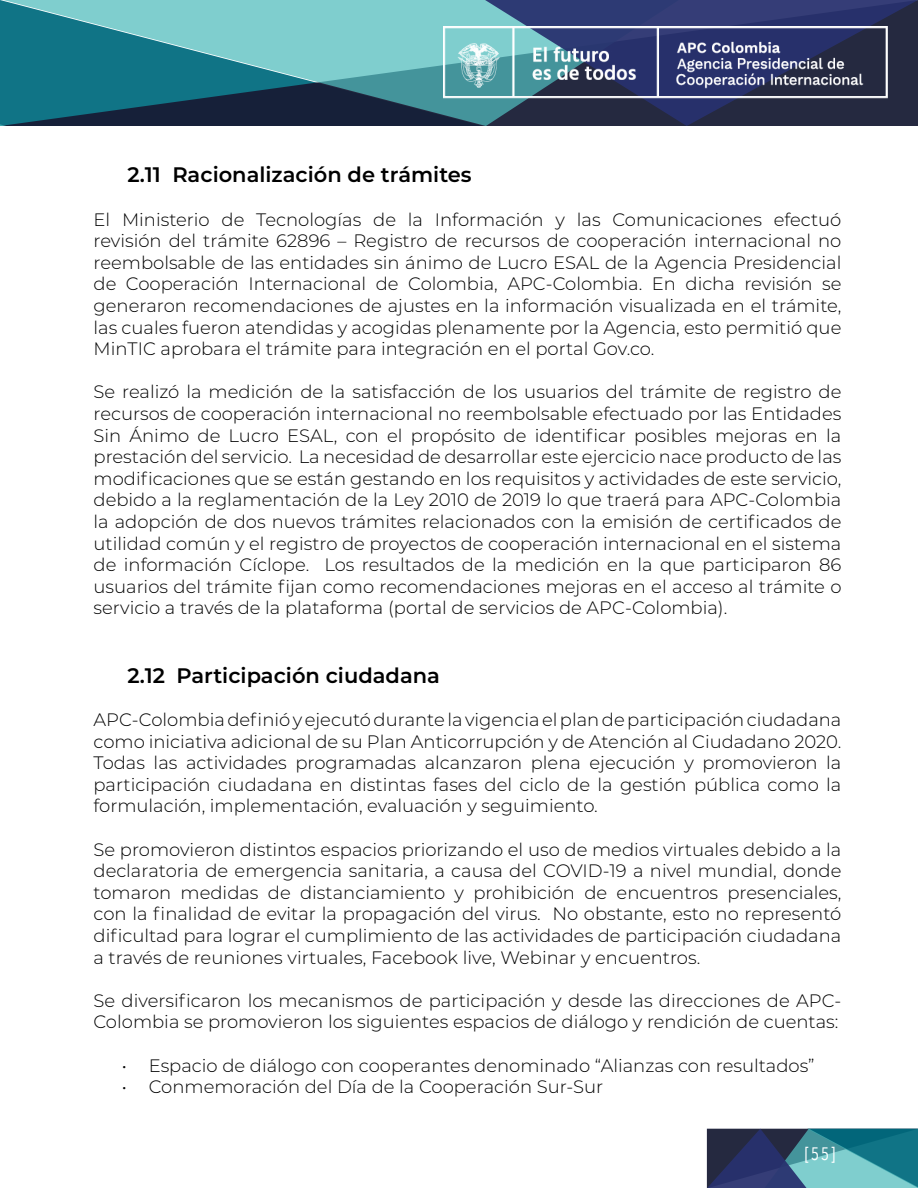
<style>
.page{position:relative;width:918px;height:1188px;background:#fff}
.page>*{position:absolute;margin:0;border:0;box-sizing:border-box;transform-origin:0 0}
.t1{font:600 21px "Montserrat";color:#000}
.t2{font:300 18px/21.6px "Montserrat";color:#000;text-align:justify}
.t3{font:18px "Avenir Next Condensed";color:#fff}
</style>
<div class="page">
<svg style="left:0;top:0;width:3px;height:126px"></svg>
<svg style="left:3px;top:0;width:480px;height:126px;background:#428b96"></svg>
<svg style="left:483px;top:0;width:435px;height:126px;background:#2d375d"></svg>
<img style="left:443px;top:26px;width:444px;height:72px">
<svg style="left:707px;top:1129px;width:211px;height:59px;background:#376d85"></svg>
<p class="t1" style="left:128px;top:160px;width:346px">2.11 Racionalización de trámites</p>
<p class="t2" style="left:94px;top:208px;width:749px">El Ministerio de Tecnologías de la Información y las Comunicaciones efectuó revisión del trámite 62896 – Registro de recursos de cooperación internacional no reembolsable de las entidades sin ánimo de Lucro ESAL de la Agencia Presidencial de Cooperación Internacional de Colombia, APC-Colombia. En dicha revisión se generaron recomendaciones de ajustes en la información visualizada en el trámite, las cuales fueron atendidas y acogidas plenamente por la Agencia, esto permitió que MinTIC aprobara el trámite para integración en el portal Gov.co.</p>
<p class="t2" style="left:94px;top:381px;width:750px">Se realizó la medición de la satisfacción de los usuarios del trámite de registro de recursos de cooperación internacional no reembolsable efectuado por las Entidades Sin Ánimo de Lucro ESAL, con el propósito de identificar posibles mejoras en la prestación del servicio. La necesidad de desarrollar este ejercicio nace producto de las modificaciones que se están gestando en los requisitos y actividades de este servicio, debido a la reglamentación de la Ley 2010 de 2019 lo que traerá para APC-Colombia la adopción de dos nuevos trámites relacionados con la emisión de certificados de utilidad común y el registro de proyectos de cooperación internacional en el sistema de información Cíclope. Los resultados de la medición en la que participaron 86 usuarios del trámite fijan como recomendaciones mejoras en el acceso al trámite o servicio a través de la plataforma (portal de servicios de APC-Colombia).</p>
<p class="t1" style="left:128px;top:660px;width:314px">2.12 Participación ciudadana</p>
<p class="t2" style="left:94px;top:708px;width:750px">APC-Colombia definió y ejecutó durante la vigencia el plan de participación ciudadana como iniciativa adicional de su Plan Anticorrupción y de Atención al Ciudadano 2020.<br>Todas las actividades programadas alcanzaron plena ejecución y promovieron la participación ciudadana en distintas fases del ciclo de la gestión pública como la formulación, implementación, evaluación y seguimiento.</p>
<p class="t2" style="left:94px;top:838px;width:749px">Se promovieron distintos espacios priorizando el uso de medios virtuales debido a la declaratoria de emergencia sanitaria, a causa del COVID-19 a nivel mundial, donde tomaron medidas de distanciamiento y prohibición de encuentros presenciales, con la finalidad de evitar la propagación del virus. No obstante, esto no representó dificultad para lograr el cumplimiento de las actividades de participación ciudadana a través de reuniones virtuales, Facebook live, Webinar y encuentros.</p>
<p class="t2" style="left:94px;top:989px;width:749px">Se diversificaron los mecanismos de participación y desde las direcciones de APC-<br>Colombia se promovieron los siguientes espacios de diálogo y rendición de cuentas:</p>
<p class="t2" style="left:122px;top:1054px;width:694px">• Espacio de diálogo con cooperantes denominado “Alianzas con resultados”</p>
<p class="t2" style="left:122px;top:1075px;width:483px">• Conmemoración del Día de la Cooperación Sur-Sur</p>
<p class="t3" style="left:805px;top:1138px;width:32px">[55]</p>
</div>
